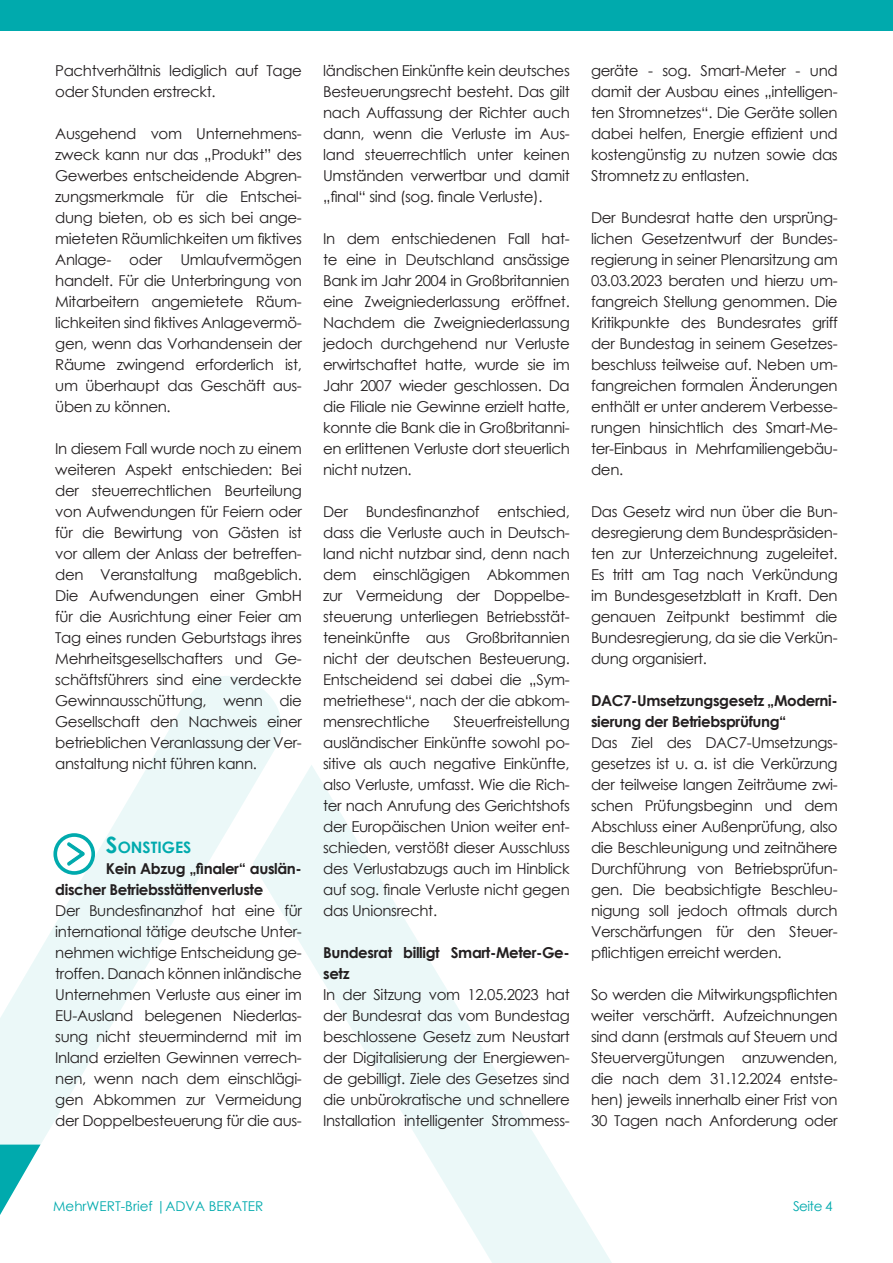
<style>
.page{position:relative;width:893px;height:1263px;background:#fff}
.page>*{position:absolute;margin:0;border:0;box-sizing:border-box;transform-origin:0 0}
.t1{font:700 15.75px "Century Gothic";color:#00aaad}
.t2{font:15px/21px "Century Gothic";letter-spacing:-.025em;color:#231f20;text-align:justify}
.t3{font:700 15px/21px "Century Gothic";letter-spacing:-.025em;color:#231f20}
.t4{font:13.5px "Century Gothic";color:#00aaad}
.s1{font-size:22.5px}
</style>
<div class="page">
<svg style="left:307px;top:765px;width:305px;height:498px"></svg>
<svg style="left:0;top:676px;width:307px;height:539px"></svg>
<div style="left:0;top:0;width:893px;height:30px;background:#00aaad"></div>
<div style="left:53px;top:833px;width:42px;height:42px;border:4px solid #00aaad;border-radius:50%"></div>
<svg style="left:65px;top:841px;width:21px;height:25px"></svg>
<p class="t2" style="left:55px;top:60px;width:248px">Pachtverhältnis lediglich auf Tage oder Stunden erstreckt.</p>
<p class="t2" style="left:55px;top:123px;width:248px">Ausgehend vom Unternehmens&shy;zweck kann nur das „Produkt” des Gewerbes entscheidende Abgren&shy;zungsmerkmale für die Entschei&shy;dung bieten, ob es sich bei ange&shy;mieteten Räumlichkeiten um fiktives Anlage- oder Umlaufvermögen handelt. Für die Unterbringung von Mitarbeitern angemietete Räum&shy;lichkeiten sind fiktives Anlagevermö&shy;gen, wenn das Vorhandensein der Räume zwingend erforderlich ist, um überhaupt das Geschäft aus&shy;üben zu können.</p>
<p class="t2" style="left:55px;top:438px;width:248px">In diesem Fall wurde noch zu einem weiteren Aspekt entschieden: Bei der steuerrechtlichen Beurteilung von Aufwendungen für Feiern oder für die Bewirtung von Gästen ist vor allem der Anlass der betreffen&shy;den Veranstaltung maßgeblich.<br>Die Aufwendungen einer GmbH für die Ausrichtung einer Feier am Tag eines runden Geburtstags ihres Mehrheitsgesellschafters und Ge&shy;schäftsführers sind eine verdeckte Gewinnausschüttung, wenn die Gesellschaft den Nachweis einer betrieblichen Veranlassung der Ver&shy;anstaltung nicht führen kann.</p>
<p class="t1" style="left:106px;top:836px;width:87px"><span class="s1">S</span>ONSTIGES</p>
<p class="t3" style="left:55px;top:858px;width:248px;text-indent:51px">Kein Abzug „finaler“ auslän&shy;discher Betriebsstättenverluste</p>
<p class="t2" style="left:55px;top:900px;width:248px">Der Bundesfinanzhof hat eine für international tätige deutsche Unter&shy;nehmen wichtige Entscheidung ge&shy;troffen. Danach können inländische Unternehmen Verluste aus einer im EU-Ausland belegenen Niederlas&shy;sung nicht steuermindernd mit im Inland erzielten Gewinnen verrech&shy;nen, wenn nach dem einschlägi&shy;gen Abkommen zur Vermeidung der Doppelbesteuerung für die aus-</p>
<p class="t2" style="left:323px;top:60px;width:248px">ländischen Einkünfte kein deutsches Besteuerungsrecht besteht. Das gilt nach Auffassung der Richter auch dann, wenn die Verluste im Aus&shy;land steuerrechtlich unter keinen Umständen verwertbar und damit „final“ sind (sog. finale Verluste).</p>
<p class="t2" style="left:323px;top:228px;width:248px">In dem entschiedenen Fall hat&shy;te eine in Deutschland ansässige Bank im Jahr 2004 in Großbritannien eine Zweigniederlassung eröffnet.<br>Nachdem die Zweigniederlassung jedoch durchgehend nur Verluste erwirtschaftet hatte, wurde sie im Jahr 2007 wieder geschlossen. Da die Filiale nie Gewinne erzielt hatte, konnte die Bank die in Großbritanni&shy;en erlittenen Verluste dort steuerlich nicht nutzen.</p>
<p class="t2" style="left:323px;top:501px;width:248px">Der Bundesfinanzhof entschied, dass die Verluste auch in Deutsch&shy;land nicht nutzbar sind, denn nach dem einschlägigen Abkommen zur Vermeidung der Doppelbe&shy;steuerung unterliegen Betriebsstät&shy;teneinkünfte aus Großbritannien nicht der deutschen Besteuerung.<br>Entscheidend sei dabei die „Sym&shy;metriethese“, nach der die abkom&shy;mensrechtliche</p>
<p class="t2" style="left:323px;top:711px;width:248px;text-indent:130px">Steuerfreistellung ausländischer Einkünfte sowohl po&shy;sitive als auch negative Einkünfte, also Verluste, umfasst. Wie die Rich&shy;ter nach Anrufung des Gerichtshofs der Europäischen Union weiter ent&shy;schieden, verstößt dieser Ausschluss des Verlustabzugs auch im Hinblick auf sog. finale Verluste nicht gegen das Unionsrecht.</p>
<p class="t3" style="left:323px;top:942px;width:248px">Bundesrat billigt Smart-Meter-Ge&shy;setz</p>
<p class="t2" style="left:323px;top:984px;width:248px">In der Sitzung vom 12.05.2023 hat der Bundesrat das vom Bundestag beschlossene Gesetz zum Neustart der Digitalisierung der Energiewen&shy;de gebilligt. Ziele des Gesetzes sind die unbürokratische und schnellere Installation intelligenter Strommess-</p>
<p class="t2" style="left:591px;top:60px;width:248px">geräte - sog. Smart-Meter - und damit der Ausbau eines „intelligen&shy;ten Stromnetzes“. Die Geräte sollen dabei helfen, Energie effizient und kostengünstig zu nutzen sowie das Stromnetz zu entlasten.</p>
<p class="t2" style="left:591px;top:207px;width:248px">Der Bundesrat hatte den ursprüng&shy;lichen Gesetzentwurf der Bundes&shy;regierung in seiner Plenarsitzung am 03.03.2023 beraten und hierzu um&shy;fangreich Stellung genommen. Die Kritikpunkte des Bundesrates griff der Bundestag in seinem Gesetzes&shy;beschluss teilweise auf. Neben um&shy;fangreichen formalen Änderungen enthält er unter anderem Verbesse&shy;rungen hinsichtlich des Smart-Me&shy;ter-Einbaus in Mehrfamiliengebäu&shy;den.</p>
<p class="t2" style="left:591px;top:501px;width:248px">Das Gesetz wird nun über die Bun&shy;desregierung dem Bundespräsiden&shy;ten zur Unterzeichnung zugeleitet.<br>Es tritt am Tag nach Verkündung im Bundesgesetzblatt in Kraft. Den genauen Zeitpunkt bestimmt die Bundesregierung, da sie die Verkün&shy;dung organisiert.</p>
<p class="t3" style="left:591px;top:690px;width:248px">DAC7-Umsetzungsgesetz „Moderni&shy;sierung der Betriebsprüfung“</p>
<p class="t2" style="left:591px;top:732px;width:248px">Das Ziel des DAC7-Umsetzungs&shy;gesetzes ist u. a. ist die Verkürzung der teilweise langen Zeiträume zwi&shy;schen Prüfungsbeginn und dem Abschluss einer Außenprüfung, also die Beschleunigung und zeitnähere Durchführung von Betriebsprüfun&shy;gen. Die beabsichtigte Beschleu&shy;nigung soll jedoch oftmals durch Verschärfungen für den Steuer&shy;pflichtigen erreicht werden.</p>
<p class="t2" style="left:591px;top:984px;width:248px">So werden die Mitwirkungspflichten weiter verschärft. Aufzeichnungen sind dann (erstmals auf Steuern und Steuervergütungen anzuwenden, die nach dem 31.12.2024 entste&shy;hen) jeweils innerhalb einer Frist von 30 Tagen nach Anforderung oder</p>
<p class="t4" style="left:53px;top:1196px;width:212px">MehrWERT-Brief |ADVA BERATER</p>
<p class="t4" style="left:793px;top:1196px;width:41px">Seite 4</p>
</div>
